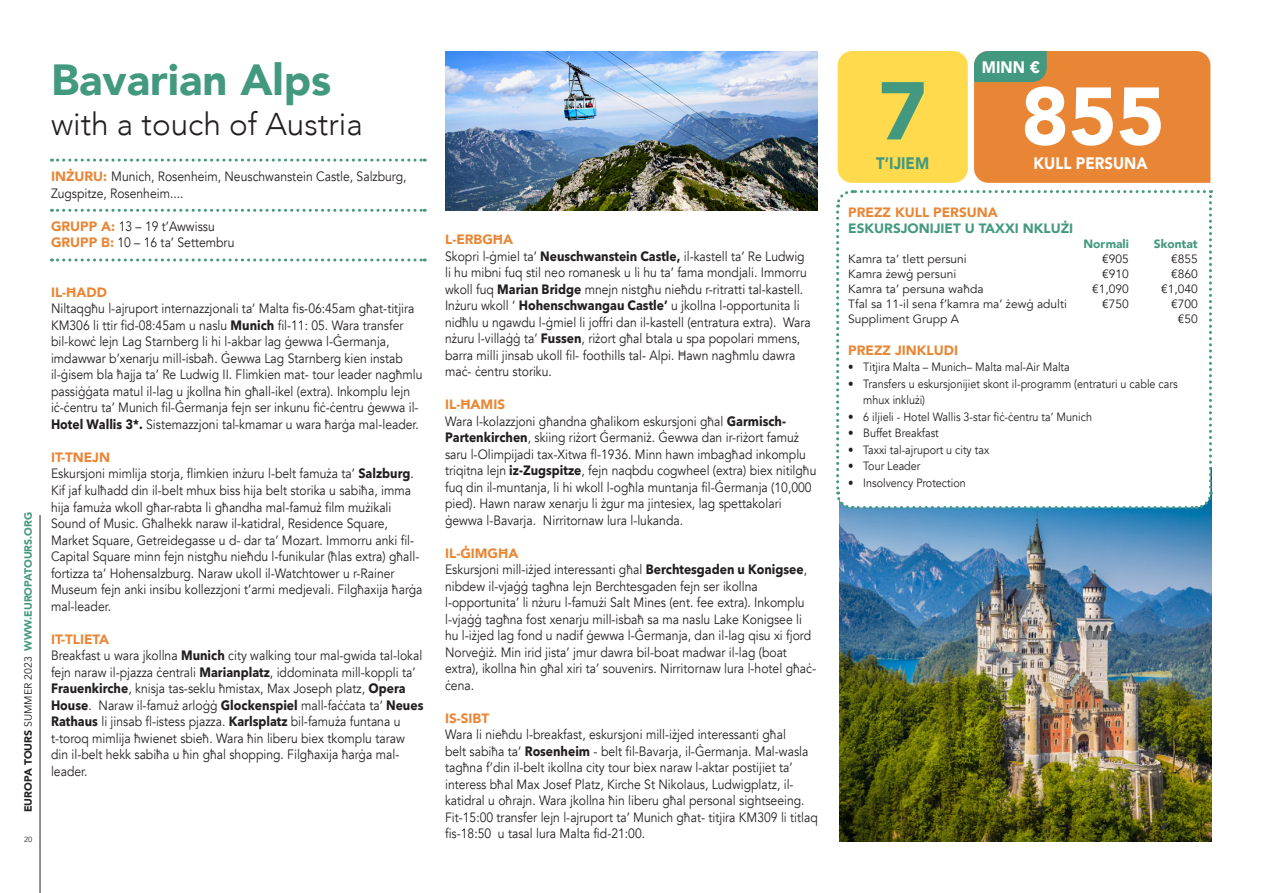
<style>
.page{position:relative;width:1263px;height:893px;background:#fff}
.page>*{position:absolute;margin:0;border:0;box-sizing:border-box;transform-origin:0 0}
.t1{font:900 81px "Avenir";color:#fff}
.t2{font:900 81px "Avenir";color:#43997f}
.Title_1{font:900 43.5px "Avenir";color:#43997f}
.Title_2{font:300 31.5px "Avenir";color:#231f20}
.t3{font:900 16.65px "Avenir";color:#fff;scale:.9 1}
.t4{font:900 16.65px "Avenir";color:#43997f;scale:.9 1}
.Body{font:13.5px/16.5px "Avenir";color:#231f20;scale:.9 1}
.t5{font:900 13.5px "Avenir";color:#e98635}
.t6{font:900 13.5px "Avenir";color:#43997f}
.t7{font:12px/16.5px "Avenir";color:#231f20;scale:.9 1}
.t8{font:12px "Avenir";color:#231f20}
.t9{font:900 12px "Avenir";color:#43997f}
.t10{font:900 10.5px "Avenir";color:#43997f}
.t11{font:7.5px "Avenir";color:#231f20}
.s1{color:#231f20}
.s2{font-weight:400;color:#231f20}
.s3{font-weight:900;color:#e98635}
.s4{font-family:"Avenir Next LT Pro";font-weight:700}
.s5{font-family:"Gotham";font-weight:700}
</style>
<div class="page">
<hr style="left:40px;top:515px;width:1px;height:378px;background:#231f20">
<img style="left:839px;top:511px;width:373px;height:331px">
<div style="left:838px;top:51px;width:130px;height:132px;background:#ffda4d;border-radius:14px"></div>
<svg style="left:974px;top:51px;width:236px;height:132px;background:#dd873b"></svg>
<svg style="left:836px;top:190px;width:377px;height:321px"></svg>
<svg style="left:51px;top:258px;width:374px;height:3px"></svg>
<svg style="left:51px;top:209px;width:374px;height:3px"></svg>
<svg style="left:51px;top:159px;width:374px;height:3px"></svg>
<img style="left:445px;top:51px;width:373px;height:159px">
<p class="t10" style="left:19px;top:812px;width:302px;rotate:-90deg"><span class="s1">EUROPA TOURS</span> <span class="s2">SUMMER 2023</span> WWW.EUROPATOURS.ORG</p>
<p class="t11" style="left:24px;top:835px;width:10px">20</p>
<p class="Title_1" style="left:51px;top:42px;width:282px">Bavarian Alps</p>
<p class="Title_2" style="left:51px;top:106px;width:313px">with a touch of Austria</p>
<p class="Body" style="left:51px;top:169px;width:397px"><span class="s3">INŻURU:</span> Munich, Rosenheim, Neuschwanstein Castle, Salzburg,<br>Zugspitze, Rosenheim....</p>
<p class="Body" style="left:51px;top:218px;width:183px"><span class="s3">GRUPP A:</span> 13 – 19 t’Awwissu</p>
<p class="Body" style="left:51px;top:235px;width:205px"><span class="s3">GRUPP B:</span> 10 – 16 ta’ Settembru</p>
<p class="t5" style="left:51px;top:281px;width:57px">IL-ĦADD</p>
<p class="Body" style="left:51px;top:301px;width:405px">Niltaqgħu l-ajruport internazzjonali ta’ Malta fis-06:45am għat-titjira<br>KM306 li ttir fid-08:45am u naslu <span class="s4">Munich</span> fil-11: 05. Wara transfer bil-kowċ lejn Lag Starnberg li hi l-akbar lag ġewwa l-Ġermanja,</p>
<p class="Body" style="left:51px;top:350px;width:414px">imdawwar b’xenarju mill-isbaħ. Ġewwa Lag Starnberg kien instab il-ġisem bla ħajja ta’ Re Ludwig II. Flimkien mat- tour leader nagħmlu passiġġata matul il-lag u jkollna ħin għall-ikel (extra). Inkomplu lejn iċ-ċentru ta’ Munich fil-Ġermanja fejn ser inkunu fiċ-ċentru ġewwa il-<span class="s4">Hotel Wallis 3*.</span> Sistemazzjoni tal-kmamar u wara ħarġa mal-leader.</p>
<p class="t5" style="left:51px;top:446px;width:61px">IT-TNEJN</p>
<p class="Body" style="left:51px;top:466px;width:414px">Eskursjoni mimlija storja, flimkien inżuru l-belt famuża ta’ <span class="s4">Salzburg</span>.<br>Kif jaf kulħadd din il-belt mhux biss hija belt storika u sabiħa, imma hija famuża wkoll għar-rabta li għandha mal-famuż film mużikali Sound of Music. Għalhekk naraw il-katidral, Residence Square, Market Square, Getreidegasse u d- dar ta’ Mozart. Immorru anki fil-Capital Square minn fejn nistgħu nieħdu l-funikular (ħlas extra) għall&shy;fortizza ta’ Hohensalzburg. Naraw ukoll il-Watchtower u r-Rainer Museum fejn anki insibu kollezzjoni t’armi medjevali. Filgħaxija ħarġa mal-leader.</p>
<p class="t5" style="left:51px;top:627px;width:60px">IT-TLIETA</p>
<p class="Body" style="left:51px;top:647px;width:415px">Breakfast u wara jkollna <span class="s4">Munich</span> city walking tour mal-gwida tal-lokal fejn naraw il-pjazza ċentrali <span class="s4">Marianplatz</span>, iddominata mill-koppli ta’ <span class="s4">Frauenkirche</span>, knisja tas-seklu ħmistax, Max Joseph platz, <span class="s4">Opera House</span>. Naraw il-famuż arloġġ <span class="s4">Glockenspiel</span> mall-faċċata ta’ <span class="s4">Neues Rathaus</span> li jinsab fl-istess pjazza. <span class="s4">Karlsplatz</span> bil-famuża funtana u t-toroq mimlija ħwienet sbieħ. Wara ħin liberu biex tkomplu taraw din il-belt hekk sabiħa u ħin għal shopping. Filgħaxija ħarġa mal&shy;leader.</p>
<p class="t5" style="left:445px;top:228px;width:69px">L-ERBGĦA</p>
<p class="Body" style="left:445px;top:248px;width:408px">Skopri l-ġmiel ta’ <span class="s4">Neuschwanstein Castle,</span> il-kastell ta’ Re Ludwig li hu mibni fuq stil neo romanesk u li hu ta’ fama mondjali. Immorru wkoll fuq <span class="s4">Marian Bridge</span> mnejn nistgħu nieħdu r-ritratti tal-kastell.<br>Inżuru wkoll ‘ <span class="s4">Hohenschwangau Castle’</span> u jkollna l-opportunita li nidħlu u ngawdu l-ġmiel li joffri dan il-kastell (entratura extra). Wara nżuru l-villaġġ ta’ <span class="s4">Fussen</span>, riżort għal btala u spa popolari mmens, barra milli jinsab ukoll fil- foothills tal- Alpi. Ħawn nagħmlu dawra maċ- ċentru storiku.</p>
<p class="t5" style="left:445px;top:393px;width:61px">IL-ĦAMIS</p>
<p class="Body" style="left:445px;top:413px;width:414px">Wara l-kolazzjoni għandna għalikom eskursjoni għal <span class="s4">Garmisch-Partenkirchen</span>, skiing riżort Ġermaniż. Ġewwa dan ir-riżort famuż saru l-Olimpijadi tax-Xitwa fl-1936. Minn hawn imbagħad inkomplu triqitna lejn <span class="s4">iz-Zugspitze</span>, fejn naqbdu cogwheel (extra) biex nitilgħu fuq din il-muntanja, li hi wkoll l-ogħla muntanja fil-Ġermanja (10,000 pied). Hawn naraw xenarju li żgur ma jintesiex, lag spettakolari ġewwa l-Bavarja. Nirritornaw lura l-lukanda.</p>
<p class="t5" style="left:445px;top:541px;width:75px">IL-ĠIMGĦA</p>
<p class="Body" style="left:445px;top:562px;width:414px">Eskursjoni mill-iżjed interessanti għal <span class="s4">Berchtesgaden u Konigsee</span>, nibdew il-vjaġġ tagħna lejn Berchtesgaden fejn ser ikollna l-opportunita’ li nżuru l-famużi Salt Mines (ent. fee extra). Inkomplu l-vjaġġ tagħna fost xenarju mill-isbaħ sa ma naslu Lake Konigsee li hu l-iżjed lag fond u nadif ġewwa l-Ġermanja, dan il-lag qisu xi fjord Norveġiż. Min irid jista’ jmur dawra bil-boat madwar il-lag (boat extra), ikollna ħin għal xiri ta’ souvenirs. Nirritornaw lura l-hotel għaċ&shy;ċena.</p>
<p class="t5" style="left:445px;top:706px;width:45px">IS-SIBT</p>
<p class="Body" style="left:445px;top:727px;width:416px">Wara li nieħdu l-breakfast, eskursjoni mill-iżjed interessanti għal<br>belt sabiħa ta’ <span class="s4">Rosenheim</span> - belt fil-Bavarja, il-Ġermanja. Mal-wasla tagħna f’din il-belt ikollna city tour biex naraw l-aktar postijiet ta’ interess bħal Max Josef Platz, Kirche St Nikolaus, Ludwigplatz, il&shy;katidral u oħrajn. Wara jkollna ħin liberu għal personal sightseeing.<br>Fit-15:00 transfer lejn l-ajruport ta’ Munich għat- titjira KM309 li titlaq fis-18:50 u tasal lura Malta fid-21:00.</p>
<p class="t2" style="left:879px;top:42px;width:49px">7</p>
<p class="t4" style="left:876px;top:149px;width:60px">T’IJIEM</p>
<p class="t3" style="left:982px;top:53px;width:66px">MINN <span class="s5">€</span></p>
<p class="t1" style="left:1021px;top:47px;width:145px">855</p>
<p class="t3" style="left:1033px;top:149px;width:128px">KULL PERSUNA</p>
<p class="t5" style="left:848px;top:200px;width:151px">PREZZ KULL PERSUNA</p>
<p class="t6" style="left:848px;top:217px;width:226px">ESKURSJONIJIET U TAXXI NKLUŻI</p>
<p class="t9" style="left:1083px;top:234px;width:47px">Normali</p>
<p class="t9" style="left:1154px;top:234px;width:45px">Skontat</p>
<p class="t8" style="left:848px;top:252px;width:120px">Kamra ta’ tlett persuni</p>
<p class="t8" style="left:1102px;top:252px;width:28px">€905</p>
<p class="t8" style="left:1171px;top:252px;width:28px">€855</p>
<p class="t8" style="left:848px;top:267px;width:109px">Kamra żewġ persuni</p>
<p class="t8" style="left:1102px;top:267px;width:28px">€910</p>
<p class="t8" style="left:1171px;top:267px;width:28px">€860</p>
<p class="t8" style="left:848px;top:282px;width:137px">Kamra ta’ persuna waħda</p>
<p class="t8" style="left:1092px;top:282px;width:38px">€1,090</p>
<p class="t8" style="left:1161px;top:282px;width:38px">€1,040</p>
<p class="t8" style="left:848px;top:297px;width:220px">Tfal sa 11-il sena f’kamra ma’ żewġ adulti</p>
<p class="t8" style="left:1102px;top:297px;width:28px">€750</p>
<p class="t8" style="left:1171px;top:297px;width:28px">€700</p>
<p class="t8" style="left:848px;top:312px;width:112px">Suppliment Grupp A</p>
<p class="t8" style="left:1178px;top:312px;width:22px">€50</p>
<p class="t5" style="left:848px;top:338px;width:111px">PREZZ JINKLUDI</p>
<p class="t7" style="left:848px;top:359px;width:248px">• Titjira Malta – Munich– Malta mal-Air Malta</p>
<p class="t7" style="left:863px;top:376px;width:351px;text-indent:-15px">• Transfers u eskursjonijiet skont il-programm (entraturi u cable cars mhux inklużi)</p>
<p class="t7" style="left:848px;top:409px;width:272px">• 6 iljieli - Hotel Wallis 3-star fiċ-ċentru ta’ Munich</p>
<p class="t7" style="left:848px;top:425px;width:102px">• Buffet Breakfast</p>
<p class="t7" style="left:848px;top:442px;width:158px">• Taxxi tal-ajruport u city tax</p>
<p class="t7" style="left:848px;top:458px;width:82px">• Tour Leader</p>
<p class="t7" style="left:848px;top:475px;width:132px">• Insolvency Protection</p>
</div>
